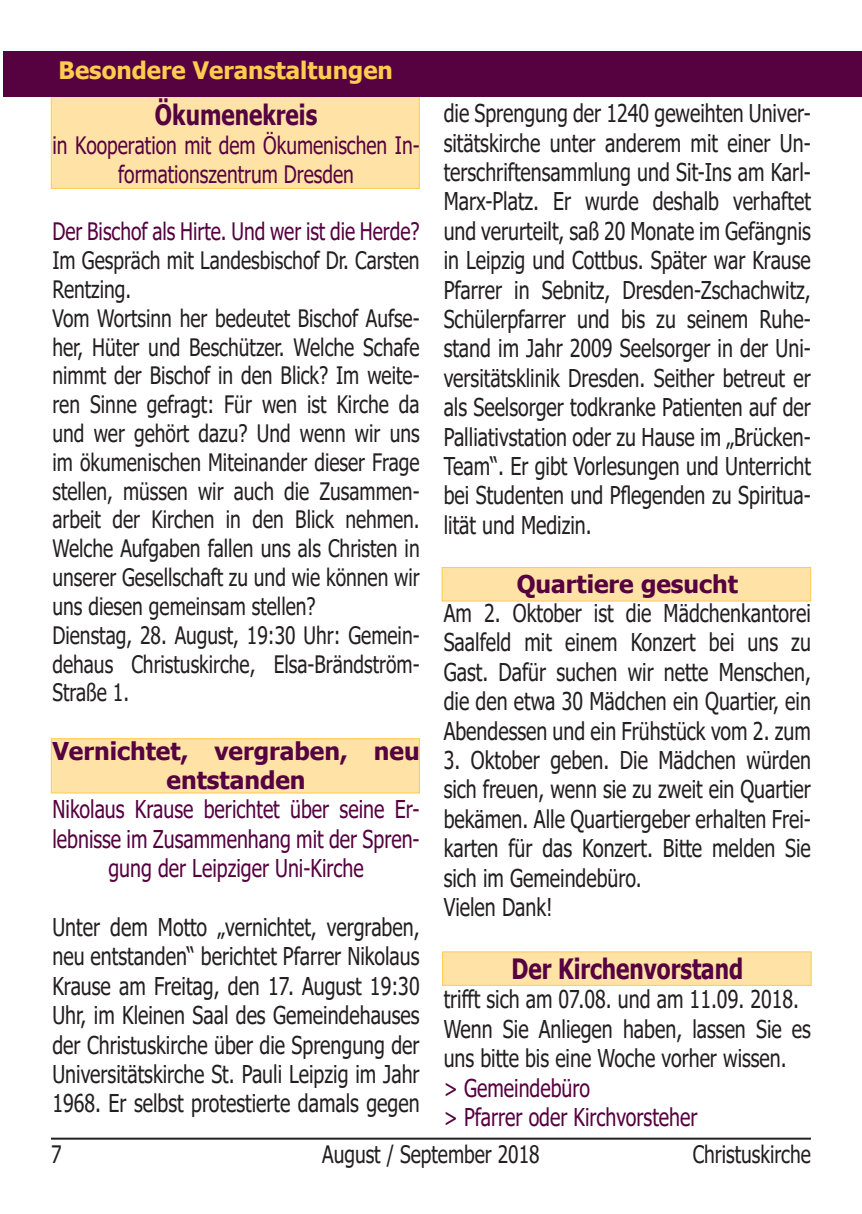
<style>
.page{position:relative;width:862px;height:1214px;background:#fff}
.page>*{position:absolute;margin:0;border:0;box-sizing:border-box;transform-origin:0 0}
.t1{font:700 28px "Tahoma";color:#560140;scale:.8 1}
.t2{font:24.4px/29.4px "Tahoma";color:#231f20;text-align:justify;scale:.8 1}
.t3{font:24.4px/29.4px "Tahoma";color:#560140;text-align:center;scale:.8 1}
.t4{font:700 24.4px/29.4px "Tahoma";color:#560140;text-align:center}
.t5{font:24px/28.8px "Tahoma";color:#231f20;text-align:justify;scale:.8 1}
.t6{font:24px/28.8px "Tahoma";color:#560140;text-align:center;scale:.8 1}
.t7{font:700 24px "Tahoma";color:#fecc4e}
</style>
<div class="page">
<div style="left:51px;top:96px;width:369px;height:93px;background:#ffe2a5;border:1px solid #fecc4e"></div>
<div style="left:51px;top:738px;width:369px;height:55px;background:#ffe2a5;border:1px solid #fecc4e"></div>
<div style="left:442px;top:567px;width:369px;height:34px;background:#ffe2a5;border:1px solid #fecc4e"></div>
<div style="left:442px;top:951px;width:369px;height:34px;background:#ffe2a5;border:1px solid #fecc4e"></div>
<hr style="left:51px;top:1137px;width:760px;height:2px;background:#231f20">
<div style="left:4px;top:51px;width:858px;height:45px;background:#560140"></div>
<p class="t7" style="left:59px;top:53px;width:336px">Besondere Veranstaltungen</p>
<p class="t1" style="left:155px;top:95px;width:204px">Ökumenekreis</p>
<p class="t6" style="left:52px;top:132px;width:460px">in Kooperation mit dem Ökumenischen In&shy;formationszentrum Dresden</p>
<p class="t6" style="left:52px;top:218px;width:460px">Der Bischof als Hirte. Und wer ist die Herde?</p>
<p class="t5" style="left:52px;top:247px;width:460px">Im Gespräch mit Landesbischof Dr. Carsten<br>Rentzing.</p>
<p class="t5" style="left:52px;top:305px;width:460px">Vom Wortsinn her bedeutet Bischof Aufse&shy;her, Hüter und Beschützer. Welche Schafe nimmt der Bischof in den Blick? Im weite&shy;ren Sinne gefragt: Für wen ist Kirche da und wer gehört dazu? Und wenn wir uns im ökumenischen Miteinander dieser Frage stellen, müssen wir auch die Zusammen&shy;arbeit der Kirchen in den Blick nehmen.<br>Welche Aufgaben fallen uns als Christen in unserer Gesellschaft zu und wie können wir uns diesen gemeinsam stellen?</p>
<p class="t5" style="left:52px;top:621px;width:460px">Dienstag, 28. August, 19:30 Uhr: Gemein&shy;dehaus Christuskirche, Elsa-Brändström-Straße 1.</p>
<p class="t4" style="left:52px;top:736px;width:369px">Vernichtet, vergraben, neu entstanden</p>
<p class="t3" style="left:52px;top:796px;width:460px">Nikolaus Krause berichtet über seine Er&shy;lebnisse im Zusammenhang mit der Spren&shy;gung der Leipziger Uni-Kirche</p>
<p class="t2" style="left:52px;top:913px;width:460px">Unter dem Motto „vernichtet, vergraben, neu entstanden“ berichtet Pfarrer Nikolaus Krause am Freitag, den 17. August 19:30<br>Uhr, im Kleinen Saal des Gemeindehauses der Christuskirche über die Sprengung der Universitätskirche St. Pauli Leipzig im Jahr 1968. Er selbst protestierte damals gegen</p>
<p class="t2" style="left:444px;top:100px;width:460px">die Sprengung der 1240 geweihten Univer&shy;sitätskirche unter anderem mit einer Un&shy;terschriftensammlung und Sit-Ins am Karl-Marx-Platz. Er wurde deshalb verhaftet und verurteilt, saß 20 Monate im Gefängnis in Leipzig und Cottbus. Später war Krause Pfarrer in Sebnitz, Dresden-Zschachwitz, Schülerpfarrer und bis zu seinem Ruhe&shy;stand im Jahr 2009 Seelsorger in der Uni&shy;versitätsklinik Dresden. Seither betreut er als Seelsorger todkranke Patienten auf der Palliativstation oder zu Hause im „Brücken-Team“. Er gibt Vorlesungen und Unterricht bei Studenten und Pflegenden zu Spiritua&shy;lität und Medizin.</p>
<p class="t4" style="left:517px;top:570px;width:223px">Quartiere gesucht</p>
<p class="t2" style="left:444px;top:599px;width:460px">Am 2. Oktober ist die Mädchenkantorei Saalfeld mit einem Konzert bei uns zu Gast. Dafür suchen wir nette Menschen, die den etwa 30 Mädchen ein Quartier, ein Abendessen und ein Frühstück vom 2. zum</p>
<p class="t2" style="left:444px;top:746px;width:460px">3. Oktober geben. Die Mädchen würden sich freuen, wenn sie zu zweit ein Quartier bekämen. Alle Quartiergeber erhalten Frei&shy;karten für das Konzert. Bitte melden Sie sich im Gemeindebüro.</p>
<p class="t2" style="left:444px;top:893px;width:138px">Vielen Dank!</p>
<p class="t1" style="left:511px;top:949px;width:291px">Der Kirchenvorstand</p>
<p class="t2" style="left:444px;top:986px;width:446px">trifft sich am 07.08. und am 11.09. 2018.</p>
<p class="t2" style="left:444px;top:1015px;width:460px">Wenn Sie Anliegen haben, lassen Sie es uns bitte bis eine Woche vorher wissen.</p>
<p class="t3" style="left:444px;top:1074px;width:184px">&gt; Gemeindebüro</p>
<p class="t3" style="left:444px;top:1103px;width:319px">&gt; Pfarrer oder Kirchvorsteher</p>
<p class="t5" style="left:51px;top:1140px;width:15px">7</p>
<p class="t5" style="left:322px;top:1140px;width:273px">August / September 2018</p>
<p class="t5" style="left:692px;top:1140px;width:149px">Christuskirche</p>
</div>
